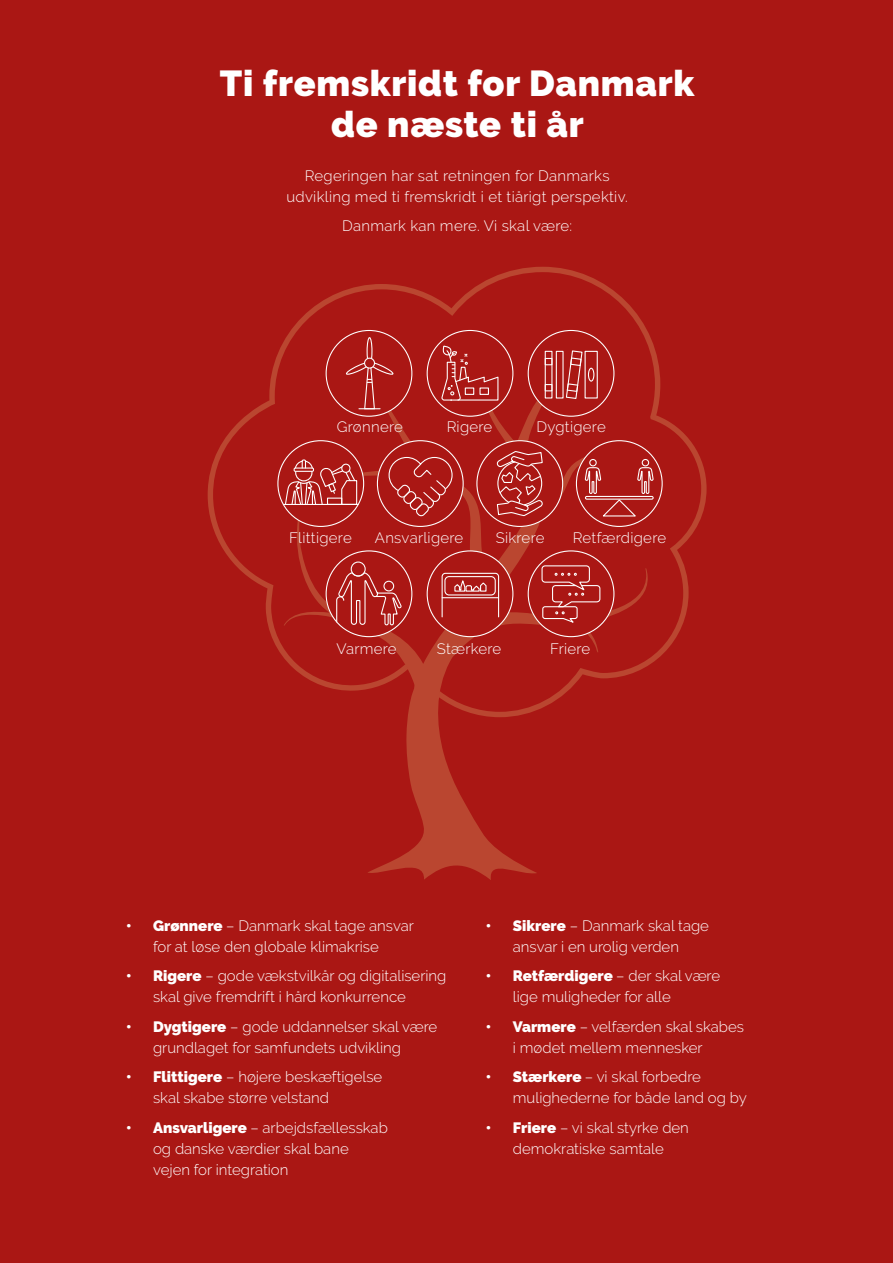
<style>
.page{position:relative;width:893px;height:1263px;background:#aa1714}
.page>*{position:absolute;margin:0;border:0;box-sizing:border-box;transform-origin:0 0}
.t1{font:900 36px/40.5px "Raleway";letter-spacing:.02em;color:#fff;text-align:center}
.t2{font:300 15px/21px "Raleway";color:#fff}
.t3{font:300 15px/21px "Raleway";letter-spacing:.02em;color:#fff;text-align:center}
.s1{font-weight:900}
</style>
<div class="page">
<svg style="left:208px;top:267px;width:499px;height:398px"></svg>
<svg style="left:283px;top:367px;width:366px;height:513px"></svg>
<div style="left:528px;top:330px;width:86px;height:86px;background:#aa1714;border-radius:50%"></div>
<div style="left:427px;top:330px;width:86px;height:86px;background:#aa1714;border-radius:50%"></div>
<div style="left:326px;top:330px;width:86px;height:86px;background:#aa1714;border-radius:50%"></div>
<div style="left:326px;top:551px;width:86px;height:86px;background:#aa1714;border-radius:50%"></div>
<div style="left:528px;top:551px;width:86px;height:86px;background:#aa1714;border-radius:50%"></div>
<div style="left:427px;top:551px;width:86px;height:86px;background:#aa1714;border-radius:50%"></div>
<div style="left:278px;top:441px;width:86px;height:85px;background:#aa1714;border-radius:50%"></div>
<div style="left:576px;top:441px;width:86px;height:85px;background:#aa1714;border-radius:50%"></div>
<div style="left:377px;top:441px;width:86px;height:85px;background:#aa1714;border-radius:50%"></div>
<div style="left:477px;top:441px;width:86px;height:85px;background:#aa1714;border-radius:50%"></div>
<svg style="left:566px;top:350px;width:17px;height:49px"></svg>
<div style="left:585px;top:351px;width:13px;height:47px;border:1px solid #fff"></div>
<div style="left:588px;top:368px;width:6px;height:14px;border:1px solid #fff;border-radius:50%"></div>
<div style="left:556px;top:351px;width:8px;height:47px;border:1px solid #fff"></div>
<div style="left:545px;top:351px;width:7px;height:47px;border:1px solid #fff"></div>
<div style="left:545px;top:358px;width:7px;height:7px;border:1px solid #fff"></div>
<div style="left:545px;top:384px;width:7px;height:7px;border:1px solid #fff"></div>
<svg style="left:441px;top:346px;width:58px;height:59px"></svg>
<svg style="left:346px;top:337px;width:47px;height:73px"></svg>
<div style="left:351px;top:561px;width:15px;height:15px;border:1px solid #fff;border-radius:50%"></div>
<svg style="left:336px;top:571px;width:65px;height:55px"></svg>
<svg style="left:541px;top:565px;width:60px;height:60px"></svg>
<svg style="left:441px;top:572px;width:59px;height:46px"></svg>
<hr style="left:283px;top:504px;width:75px;height:1px;background:#fff">
<svg style="left:284px;top:459px;width:74px;height:47px"></svg>
<div style="left:294px;top:467px;width:20px;height:5px;border:1px solid #fff"></div>
<svg style="left:585px;top:459px;width:69px;height:58px"></svg>
<svg style="left:388px;top:456px;width:65px;height:62px"></svg>
<svg style="left:496px;top:451px;width:47px;height:65px"></svg>
<h1 class="t1" style="left:220px;top:64px;width:476px">Ti fremskridt for Danmark de næste ti år</h1>
<p class="t3" style="left:286px;top:165px;width:343px">Regeringen har sat retningen for Danmarks udvikling med ti fremskridt i et tiårigt perspektiv.</p>
<p class="t3" style="left:342px;top:215px;width:231px">Danmark kan mere. Vi skal være:</p>
<p class="t3" style="left:337px;top:416px;width:67px">Grønnere</p>
<p class="t2" style="left:447px;top:416px;width:47px">Rigere</p>
<p class="t3" style="left:536px;top:416px;width:71px">Dygtigere</p>
<p class="t3" style="left:289px;top:527px;width:64px">Flittigere</p>
<p class="t3" style="left:375px;top:527px;width:90px">Ansvarligere</p>
<p class="t3" style="left:496px;top:527px;width:50px">Sikrere</p>
<p class="t3" style="left:573px;top:527px;width:95px">Retfærdigere</p>
<p class="t3" style="left:336px;top:638px;width:62px">Varmere</p>
<p class="t2" style="left:550px;top:638px;width:42px">Friere</p>
<p class="t3" style="left:437px;top:638px;width:66px">Stærkere</p>
<p class="t2" style="left:126px;top:915px;width:289px;text-align:center"><span class="s1">• Grønnere</span> – Danmark skal tage ansvar for at løse den globale klimakrise</p>
<p class="t2" style="left:153px;top:965px;width:295px;text-indent:-27px"><span class="s1">• Rigere</span> – gode vækstvilkår og digitalisering skal give fremdrift i hård konkurrence</p>
<p class="t2" style="left:153px;top:1016px;width:286px;text-indent:-27px"><span class="s1">• Dygtigere</span> – gode uddannelser skal være grundlaget for samfundets udvikling</p>
<p class="t2" style="left:153px;top:1066px;width:231px;text-indent:-27px"><span class="s1">• Flittigere</span> – højere beskæftigelse skal skabe større velstand</p>
<p class="t2" style="left:153px;top:1117px;width:236px;text-indent:-27px"><span class="s1">• Ansvarligere</span> – arbejdsfællesskab og danske værdier skal bane vejen for integration</p>
<p class="t2" style="left:486px;top:915px;width:225px;text-align:center"><span class="s1">• Sikrere</span> – Danmark skal tage ansvar i en urolig verden</p>
<p class="t2" style="left:513px;top:965px;width:209px;text-indent:-27px"><span class="s1">• Retfærdigere</span> – der skal være lige muligheder for alle</p>
<p class="t2" style="left:513px;top:1016px;width:233px;text-indent:-27px"><span class="s1">• Varmere</span> – velfærden skal skabes i mødet mellem mennesker</p>
<p class="t2" style="left:513px;top:1066px;width:235px;text-indent:-27px"><span class="s1">• Stærkere</span> – vi skal forbedre mulighederne for både land og by</p>
<p class="t2" style="left:486px;top:1117px;width:205px;text-align:center"><span class="s1">• Friere</span> – vi skal styrke den demokratiske samtale</p>
</div>
